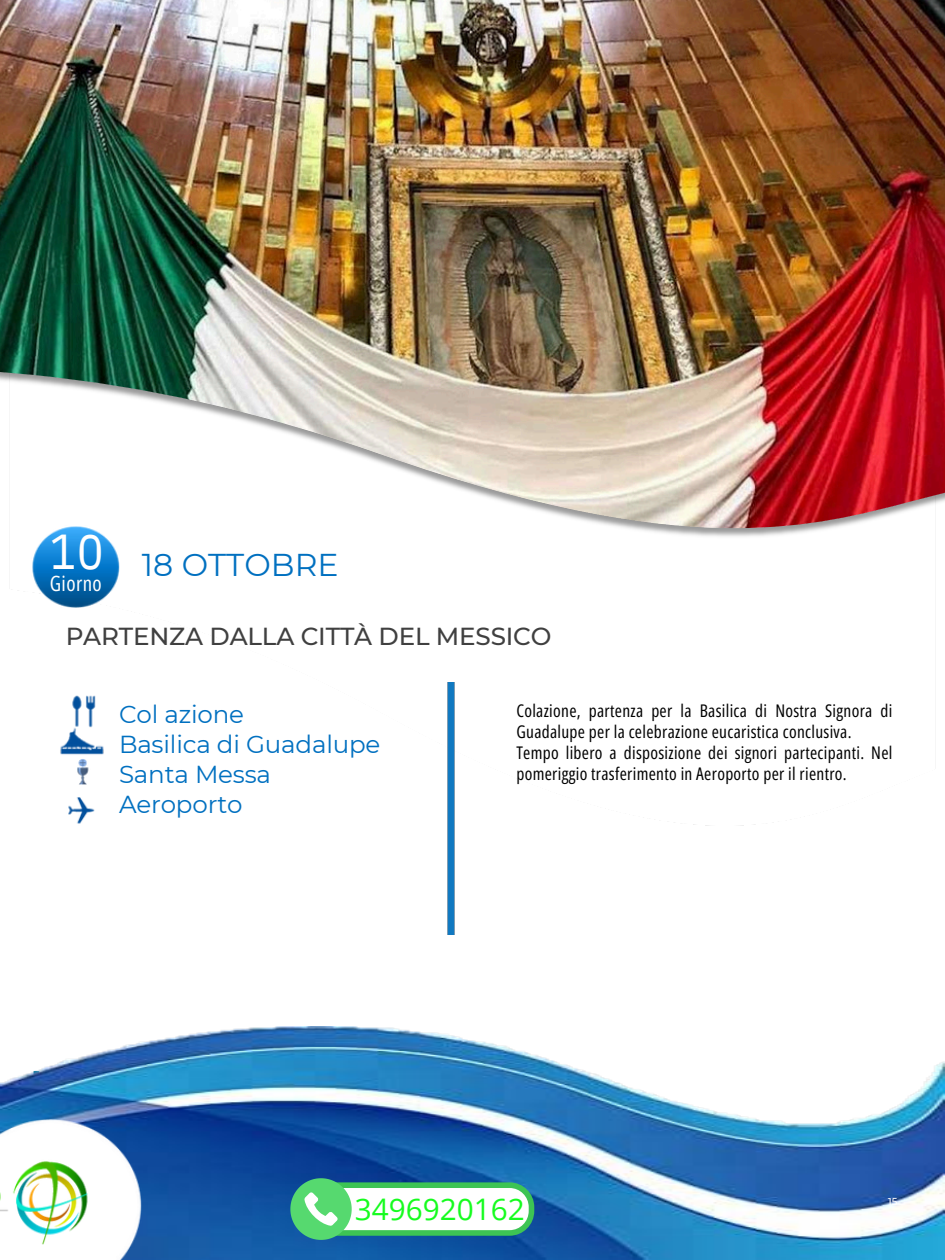
<style>
.page{position:relative;width:945px;height:1260px;background:#fff}
.page>*{position:absolute;margin:0;border:0;box-sizing:border-box;transform-origin:0 0}
.t1{font:49px "IBM Plex Sans Cond";color:#fff}
.t2{font:31.5px "Montserrat";color:#0070c0}
.t3{font:29.75px "Open Sans";color:#16fc1f}
.t4{font:500 24.68px "Montserrat";letter-spacing:-.005em;color:#404040}
.t5{font:24.5px/30.1px "Montserrat";letter-spacing:-.005em;color:#0070c0}
.t6{font:21px "Open Sans Condensed";letter-spacing:.02em;color:#fff}
.t7{font:17.5px/21px "Open Sans Condensed";letter-spacing:.02em;color:#000}
.t8{font:500 9.8px "Montserrat";color:#fff}
</style>
<div class="page">
<img style="left:0;top:1026px;width:945px;height:234px">
<div style="left:448px;top:683px;width:6px;height:252px;background:#1079c1"></div>
<img style="left:0;top:1120px;width:142px;height:140px">
<img style="left:32px;top:540px;width:87px;height:68px">
<img style="left:77px;top:772px;width:11px;height:7px">
<img style="left:72px;top:695px;width:24px;height:19px">
<img style="left:60px;top:714px;width:44px;height:58px">
<img style="left:0;top:0;width:945px;height:528px">
<img style="left:68px;top:779px;width:27px;height:45px">
<img style="left:0;top:1156px;width:99px;height:94px">
<svg style="left:290px;top:1178px;width:244px;height:62px"></svg>
<h1 class="t1" style="left:50px;top:519px;width:55px">10</h1>
<h1 class="t6" style="left:50px;top:569px;width:53px">Giorno</h1>
<p class="t2" style="left:142px;top:545px;width:198px">18 OTTOBRE</p>
<h5 class="t4" style="left:66px;top:621px;width:487px">PARTENZA DALLA CITTÀ DEL MESSICO</h5>
<h3 class="t5" style="left:119px;top:699px;width:263px">Col azione<br>Basilica di Guadalupe<br>Santa Messa<br>Aeroporto</h3>
<p class="t7" style="left:516px;top:700px;width:378px">Colazione, partenza per la Basilica di Nostra Signora di<br>Guadalupe per la celebrazione eucaristica conclusiva.</p>
<p class="t7" style="left:516px;top:742px;width:378px">Tempo libero a disposizione dei signori partecipanti. Nel pomeriggio trasferimento in Aeroporto per il rientro.</p>
<p class="t3" style="left:355px;top:1188px;width:172px">3496920162</p>
<p class="t8" style="left:888px;top:1196px;width:11px">15</p>
</div>
